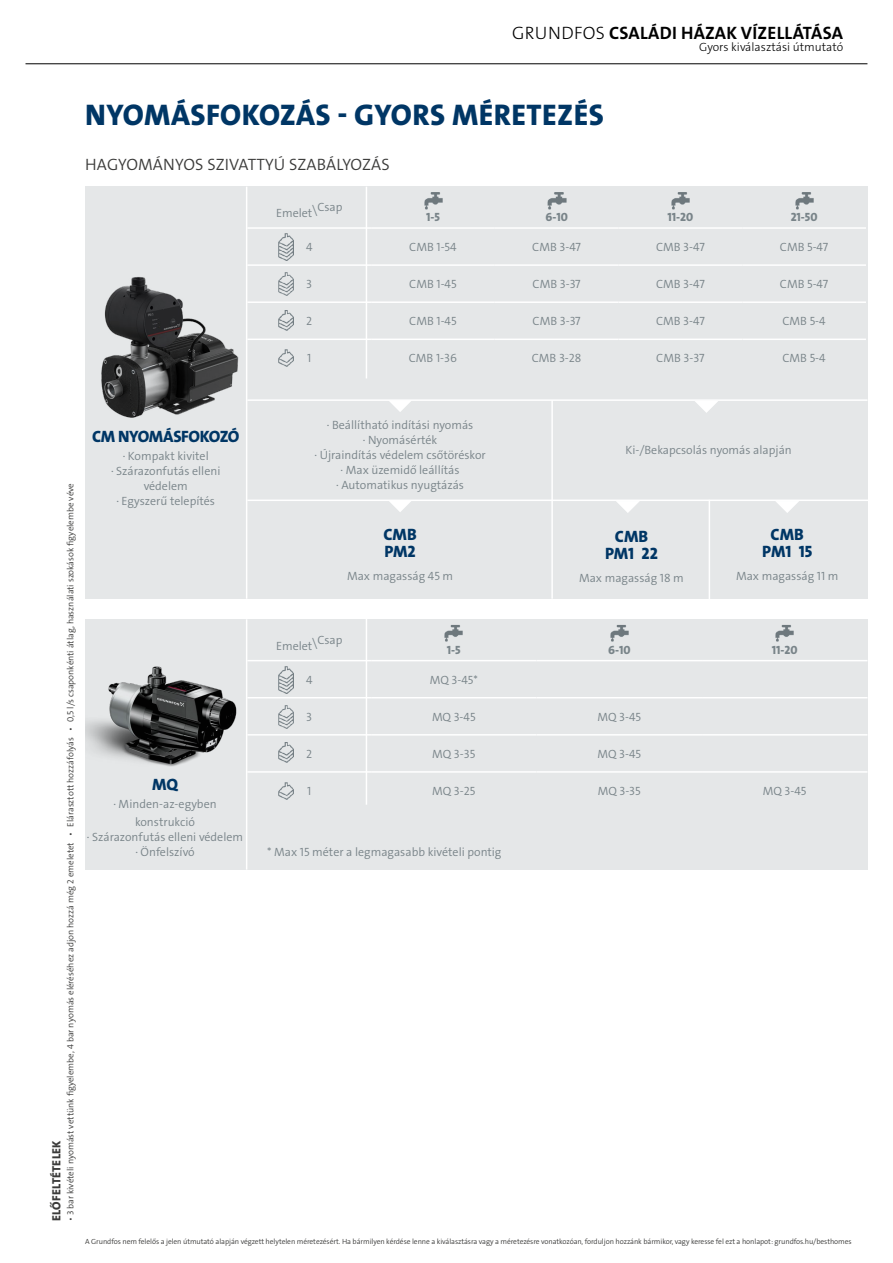
<style>
.page{position:relative;width:893px;height:1263px;background:#fff}
.page>*{position:absolute;margin:0;border:0;box-sizing:border-box;transform-origin:0 0}
.t1{font:30px "Grundfos The Sans V2 OT 8 XB";letter-spacing:.015em;color:#003665}
.t2{font:18px "Grundfos The Sans V2 OT 7 B";letter-spacing:.015em;color:#000}
.t3{font:16.5px/16.5px "Grundfos The Sans V2 OT 8 XB";letter-spacing:-.015em;color:#003665;text-align:center}
.t4{font:16.5px "Grundfos The Sans V2 OT 4 SL";color:#3b3b3a}
.t5{font:12px/15px "Grundfos The Sans V2 OT 4 SL";color:#798489;text-align:center}
.t6{font:12px "Grundfos The Sans V2 OT 8 XB";color:#798489}
.t7{font:12px "Grundfos The Sans V2 OT 3 L";color:#000}
.t8{font:12px "Grundfos The Sans V2 OT 8 XB";letter-spacing:.025em;color:#3b3b3a}
.t9{font:9px "Grundfos The Sans V2 OT 4 SL";color:#3b3b3a}
.t10{font:7.5px "Grundfos The Sans V2 OT 4 SL";letter-spacing:-.01em;color:#3b3b3a}
.s1{font-family:"Grundfos The Sans V2 OT 3 L"}
</style>
<div class="page">
<div style="left:85px;top:187px;width:782px;height:412px;background:#e5e7e8"></div>
<hr style="left:246px;top:187px;width:1px;height:412px;background:#fff">
<hr style="left:247px;top:399px;width:620px;height:2px;background:#fff">
<img style="left:101px;top:277px;width:138px;height:141px">
<hr style="left:551px;top:400px;width:2px;height:199px;background:#fff">
<hr style="left:247px;top:499px;width:628px;height:2px;background:#fff">
<hr style="left:709px;top:500px;width:1px;height:109px;background:#fff">
<svg style="left:389px;top:401px;width:22px;height:11px"></svg>
<svg style="left:695px;top:401px;width:23px;height:12px"></svg>
<svg style="left:616px;top:501px;width:23px;height:12px"></svg>
<svg style="left:776px;top:501px;width:23px;height:12px"></svg>
<svg style="left:389px;top:501px;width:22px;height:11px"></svg>
<hr style="left:366px;top:187px;width:1px;height:191px;background:#fff">
<div style="left:85px;top:619px;width:782px;height:251px;background:#e5e7e8"></div>
<hr style="left:246px;top:619px;width:1px;height:251px;background:#fff">
<hr style="left:366px;top:613px;width:1px;height:192px;background:#fff">
<img style="left:85px;top:661px;width:188px;height:106px">
<img style="left:444px;top:625px;width:19px;height:17px">
<img style="left:610px;top:625px;width:19px;height:17px">
<img style="left:775px;top:625px;width:19px;height:17px">
<img style="left:424px;top:192px;width:19px;height:18px">
<img style="left:547px;top:192px;width:20px;height:18px">
<img style="left:671px;top:192px;width:19px;height:18px">
<img style="left:795px;top:192px;width:19px;height:18px">
<img style="left:279px;top:666px;width:14px;height:27px">
<img style="left:279px;top:234px;width:14px;height:27px">
<img style="left:279px;top:705px;width:14px;height:23px">
<img style="left:279px;top:272px;width:14px;height:24px">
<img style="left:279px;top:743px;width:14px;height:20px">
<img style="left:279px;top:310px;width:14px;height:20px">
<img style="left:279px;top:782px;width:14px;height:17px">
<img style="left:279px;top:350px;width:14px;height:17px">
<hr style="left:247px;top:264px;width:124px;height:2px;background:#fff">
<hr style="left:371px;top:264px;width:124px;height:2px;background:#fff">
<hr style="left:495px;top:264px;width:123px;height:2px;background:#fff">
<hr style="left:618px;top:264px;width:124px;height:2px;background:#fff">
<hr style="left:742px;top:264px;width:124px;height:2px;background:#fff">
<hr style="left:247px;top:301px;width:124px;height:2px;background:#fff">
<hr style="left:371px;top:301px;width:124px;height:2px;background:#fff">
<hr style="left:495px;top:301px;width:123px;height:2px;background:#fff">
<hr style="left:618px;top:301px;width:124px;height:2px;background:#fff">
<hr style="left:742px;top:301px;width:124px;height:2px;background:#fff">
<hr style="left:247px;top:339px;width:124px;height:1px;background:#fff">
<hr style="left:371px;top:339px;width:124px;height:1px;background:#fff">
<hr style="left:495px;top:339px;width:123px;height:1px;background:#fff">
<hr style="left:618px;top:339px;width:124px;height:1px;background:#fff">
<hr style="left:742px;top:339px;width:124px;height:1px;background:#fff">
<hr style="left:247px;top:227px;width:124px;height:2px;background:#fff">
<hr style="left:371px;top:227px;width:124px;height:2px;background:#fff">
<hr style="left:495px;top:227px;width:123px;height:2px;background:#fff">
<hr style="left:618px;top:227px;width:124px;height:2px;background:#fff">
<hr style="left:742px;top:227px;width:124px;height:2px;background:#fff">
<hr style="left:247px;top:660px;width:124px;height:1px;background:#fff">
<hr style="left:371px;top:660px;width:166px;height:1px;background:#fff">
<hr style="left:537px;top:660px;width:165px;height:1px;background:#fff">
<hr style="left:702px;top:660px;width:165px;height:1px;background:#fff">
<hr style="left:247px;top:697px;width:124px;height:1px;background:#fff">
<hr style="left:371px;top:697px;width:166px;height:1px;background:#fff">
<hr style="left:537px;top:697px;width:165px;height:1px;background:#fff">
<hr style="left:702px;top:697px;width:165px;height:1px;background:#fff">
<hr style="left:247px;top:734px;width:124px;height:1px;background:#fff">
<hr style="left:371px;top:734px;width:166px;height:1px;background:#fff">
<hr style="left:537px;top:734px;width:165px;height:1px;background:#fff">
<hr style="left:702px;top:734px;width:165px;height:1px;background:#fff">
<hr style="left:247px;top:771px;width:124px;height:2px;background:#fff">
<hr style="left:371px;top:771px;width:166px;height:2px;background:#fff">
<hr style="left:537px;top:771px;width:165px;height:2px;background:#fff">
<hr style="left:702px;top:771px;width:165px;height:2px;background:#fff">
<hr style="left:26px;top:63px;width:841px;height:1px;background:#000">
<h2 class="t2" style="left:512px;top:21px;width:332px"><span class="s1">GRUNDFOS</span> CSALÁDI HÁZAK VÍZELLÁTÁSA</h2>
<h1 class="t1" style="left:85px;top:95px;width:520px">NYOMÁSFOKOZÁS - GYORS MÉRETEZÉS</h1>
<h3 class="t4" style="left:85px;top:154px;width:306px">HAGYOMÁNYOS SZIVATTYÚ SZABÁLYOZÁS</h3>
<p class="t7" style="left:699px;top:39px;width:146px">Gyors kiválasztási útmutató</p>
<p class="t5" style="left:276px;top:205px;width:68px">Emelet\Csap</p>
<p class="t6" style="left:426px;top:210px;width:15px">1-5</p>
<p class="t6" style="left:545px;top:210px;width:24px">6-10</p>
<p class="t6" style="left:667px;top:210px;width:27px">11-20</p>
<p class="t6" style="left:791px;top:210px;width:28px">21-50</p>
<p class="t5" style="left:306px;top:240px;width:8px">4</p>
<p class="t5" style="left:409px;top:240px;width:49px">CMB 1-54</p>
<p class="t5" style="left:532px;top:240px;width:50px">CMB 3-47</p>
<p class="t5" style="left:656px;top:240px;width:50px">CMB 3-47</p>
<p class="t5" style="left:780px;top:240px;width:50px">CMB 5-47</p>
<p class="t5" style="left:306px;top:277px;width:7px">3</p>
<p class="t5" style="left:409px;top:277px;width:49px">CMB 1-45</p>
<p class="t5" style="left:533px;top:277px;width:50px">CMB 3-37</p>
<p class="t5" style="left:656px;top:277px;width:50px">CMB 3-47</p>
<p class="t5" style="left:780px;top:277px;width:50px">CMB 5-47</p>
<p class="t5" style="left:306px;top:314px;width:8px">2</p>
<p class="t5" style="left:409px;top:314px;width:49px">CMB 1-45</p>
<p class="t5" style="left:533px;top:314px;width:50px">CMB 3-37</p>
<p class="t5" style="left:656px;top:314px;width:50px">CMB 3-47</p>
<p class="t5" style="left:782px;top:314px;width:45px">CMB 5-4</p>
<p class="t5" style="left:307px;top:351px;width:6px">1</p>
<p class="t5" style="left:409px;top:351px;width:50px">CMB 1-36</p>
<p class="t5" style="left:532px;top:351px;width:51px">CMB 3-28</p>
<p class="t5" style="left:656px;top:351px;width:50px">CMB 3-37</p>
<p class="t5" style="left:782px;top:351px;width:45px">CMB 5-4</p>
<p class="t9" style="left:65px;top:1221px;width:739px;rotate:-90deg">• 3 bar kivételi nyomást vettünk figyelembe, 4 bar nyomás eléréséhez adjon hozzá még 2 emeletet • Elárasztott hozzáfolyás • 0,5 l/s csaponkénti átlag, használati szokások figyelembe véve</p>
<p class="t8" style="left:49px;top:1221px;width:82px;rotate:-90deg">ELŐFELTÉTELEK</p>
<h3 class="t3" style="left:92px;top:429px;width:149px">CM NYOMÁSFOKOZÓ</h3>
<p class="t5" style="left:111px;top:449px;width:111px">· Kompakt kivitel<br>· Szárazonfutás elleni védelem<br>· Egyszerű telepítés</p>
<h3 class="t3" style="left:152px;top:776px;width:28px">MQ</h3>
<p class="t5" style="left:113px;top:795px;width:105px;line-height:18px">· Minden-az-egyben konstrukció</p>
<p class="t5" style="left:87px;top:830px;width:158px">· Szárazonfutás elleni védelem · Önfelszívó</p>
<p class="t5" style="left:314px;top:417px;width:173px">· Beállítható indítási nyomás<br>· Nyomásérték<br>· Újraindítás védelem csőtöréskor · Max üzemidő leállítás<br>· Automatikus nyugtázás</p>
<h3 class="t3" style="left:383px;top:526px;width:35px;text-align:left">CMB<br>PM2</h3>
<p class="t5" style="left:347px;top:569px;width:108px">Max magasság 45 m</p>
<p class="t5" style="left:625px;top:442px;width:168px">Ki-/Bekapcsolás nyomás alapján</p>
<h3 class="t3" style="left:605px;top:528px;width:54px">CMB<br>PM1 22</h3>
<p class="t5" style="left:579px;top:571px;width:106px">Max magasság 18 m</p>
<h3 class="t3" style="left:762px;top:526px;width:51px">CMB<br>PM1 15</h3>
<p class="t5" style="left:736px;top:569px;width:104px">Max magasság 11 m</p>
<p class="t5" style="left:276px;top:638px;width:68px">Emelet\Csap</p>
<p class="t6" style="left:447px;top:642px;width:15px">1-5</p>
<p class="t6" style="left:608px;top:642px;width:24px">6-10</p>
<p class="t6" style="left:772px;top:642px;width:27px">11-20</p>
<p class="t5" style="left:306px;top:672px;width:8px">4</p>
<p class="t5" style="left:430px;top:672px;width:50px">MQ 3-45*</p>
<p class="t5" style="left:306px;top:709px;width:7px">3</p>
<p class="t5" style="left:432px;top:709px;width:45px">MQ 3-45</p>
<p class="t5" style="left:597px;top:709px;width:45px">MQ 3-45</p>
<p class="t5" style="left:306px;top:746px;width:8px">2</p>
<p class="t5" style="left:432px;top:746px;width:45px">MQ 3-35</p>
<p class="t5" style="left:597px;top:746px;width:45px">MQ 3-45</p>
<p class="t5" style="left:307px;top:783px;width:6px">1</p>
<p class="t5" style="left:432px;top:783px;width:45px">MQ 3-25</p>
<p class="t5" style="left:598px;top:783px;width:45px">MQ 3-35</p>
<p class="t5" style="left:763px;top:783px;width:45px">MQ 3-45</p>
<p class="t5" style="left:267px;top:845px;width:236px">* Max 15 méter a legmagasabb kivételi pontig</p>
<p class="t10" style="left:85px;top:1236px;width:768px">A Grundfos nem felelős a jelen útmutató alapján végzett helytelen méretezésért. Ha bármilyen kérdése lenne a kiválasztásra vagy a méretezésre vonatkozóan, forduljon hozzánk bármikor, vagy keresse fel ezt a honlapot: grundfos.hu/besthomes</p>
</div>
